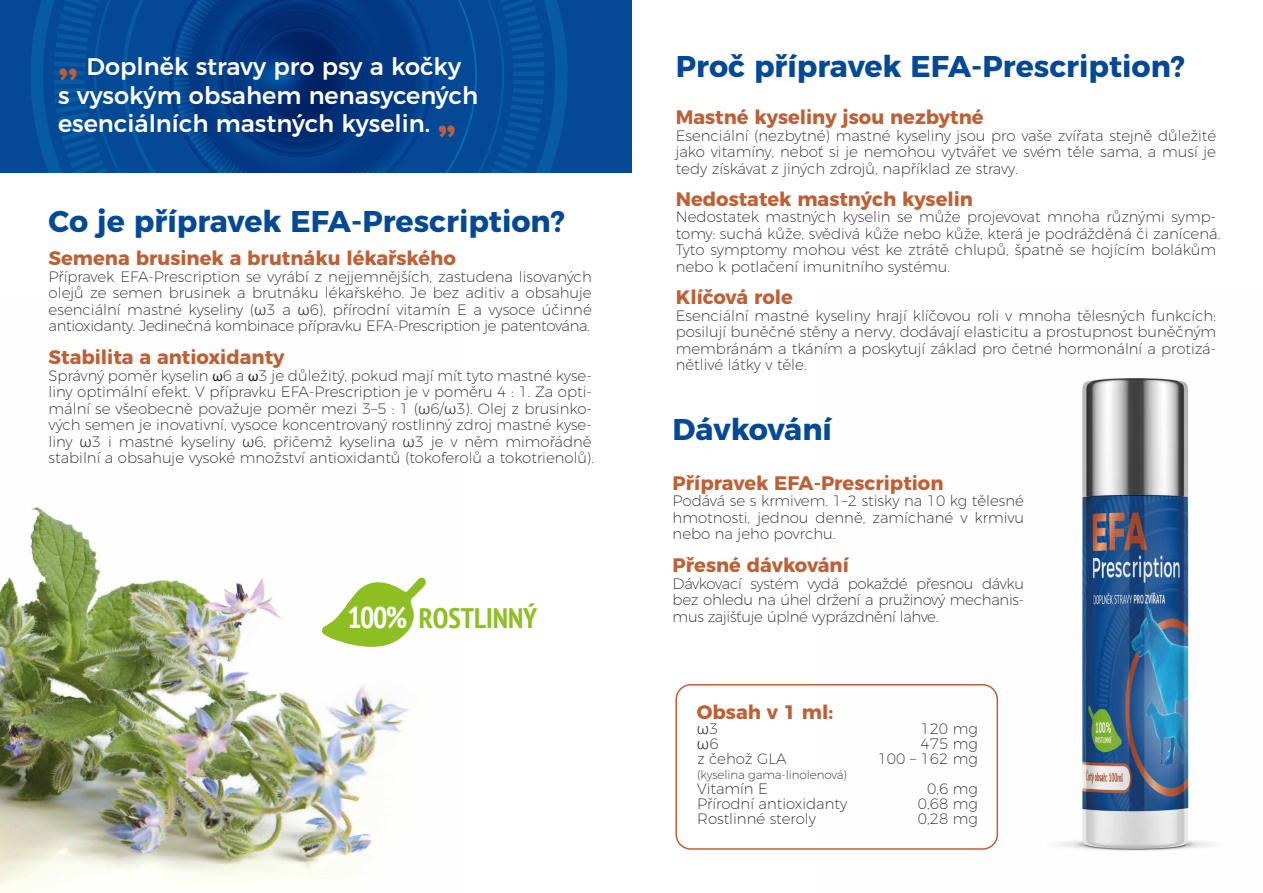
<style>
.page{position:relative;width:1263px;height:893px;background:#fff}
.page>*{position:absolute;margin:0;border:0;box-sizing:border-box;transform-origin:0 0}
.t1{font:700 30px "Montserrat";color:#044996}
.t2{font:700 condensed 28.2px "PT Sans";color:#8dbe22}
.t3{font:500 24px/28.5px "Montserrat";color:#fff}
.t4{font:700 19.5px "Montserrat";color:#be5f34}
.t5{font:200 15px/16.5px "Montserrat";color:#1d1d1b;text-align:justify}
.t6{font:300 15px "Roboto";color:#1d1d1b}
.t7{font:200 12px "Montserrat";letter-spacing:-.01em;color:#1d1d1b}
.s1{font-family:"Proxima Nova Extrabld";font-weight:400;font-size:37.5px;color:#be5f34}
.s2{font-family:"Roboto";font-weight:300}
.s3{font-family:"Myriad Pro";font-weight:400}
.s4{font-size:30px;color:#fff}
.s5{font-family:"Montserrat";font-weight:200}
</style>
<div class="page">
<img style="left:987px;top:378px;width:228px;height:473px">
<div style="left:0;top:0;width:632px;height:173px;background:#044996"></div>
<svg style="left:31px;top:0;width:537px;height:173px;background:#05529c"></svg>
<svg style="left:54px;top:0;width:490px;height:173px;background:#044c98"></svg>
<svg style="left:173px;top:0;width:252px;height:173px;background:#023881"></svg>
<img style="left:0;top:505px;width:411px;height:388px">
<div style="left:675px;top:684px;width:323px;height:166px;border:2px solid #be5f34;border-radius:15px"></div>
<svg style="left:321px;top:577px;width:105px;height:71px"></svg>
<h3 class="t3" style="left:58px;top:51px;width:422px"><span class="s1">,,</span> Doplněk stravy pro psy a kočky s vysokým obsahem nenasycených esenciálních mastných kyselin. <span class="s1">„</span></h3>
<h1 class="t1" style="left:676px;top:42px;width:511px">Proč přípravek EFA-Prescription?</h1>
<h3 class="t4" style="left:676px;top:101px;width:309px">Mastné kyseliny jsou nezbytné</h3>
<p class="t5" style="left:676px;top:126px;width:542px">Esenciální (nezbytné) mastné kyseliny jsou pro vaše zvířata stejně důležité jako vitamíny, neboť si je nemohou vytvářet ve svém těle sama, a musí je tedy získávat z jiných zdrojů, například ze stravy.</p>
<h3 class="t4" style="left:676px;top:183px;width:299px">Nedostatek mastných kyselin</h3>
<p class="t5" style="left:676px;top:207px;width:546px;text-align:left">Nedostatek mastných kyselin se může projevovat mnoha různými symp&shy;tomy: suchá kůže, svědivá kůže nebo kůže, která je podrážděná či zanícená.<br>Tyto symptomy mohou vést ke ztrátě chlupů, špatně se hojícím bolákům nebo k potlačení imunitního systému.</p>
<h3 class="t4" style="left:676px;top:281px;width:119px">Klíčová role</h3>
<p class="t5" style="left:676px;top:306px;width:542px">Esenciální mastné kyseliny hrají klíčovou roli v mnoha tělesných funkcích: posilují buněčné stěny a nervy, dodávají elasticitu a prostupnost buněčným membránám a tkáním a poskytují základ pro četné hormonální a protizá&shy;nětlivé látky v těle.</p>
<h1 class="t1" style="left:49px;top:197px;width:518px">Co je přípravek EFA-Prescription?</h1>
<h3 class="t4" style="left:49px;top:242px;width:409px">Semena brusinek a brutnáku lékařského</h3>
<p class="t5" style="left:49px;top:267px;width:545px">Přípravek EFA-Prescription se vyrábí z nejjemnějších, zastudena lisovaných olejů ze semen brusinek a brutnáku lékařského. Je bez aditiv a obsahuje esenciální mastné kyseliny (<span class="s2">ω</span>3 a <span class="s2">ω</span>6), přírodní vitamín E a vysoce účinné antioxidanty. Jedinečná kombinace přípravku EFA-Prescription je patentována.</p>
<h3 class="t4" style="left:49px;top:341px;width:237px">Stabilita a antioxidanty</h3>
<p class="t5" style="left:49px;top:366px;width:547px;text-align:left">Správný poměr kyselin <span class="s3">ω</span>6 a <span class="s3">ω</span>3 je důležitý, pokud mají mít tyto mastné kyse&shy;liny optimální efekt. V přípravku EFA-Prescription je v poměru 4 : 1. Za opti&shy;mální se všeobecně považuje poměr mezi 3–5 : 1 (<span class="s2">ω</span>6/<span class="s2">ω</span>3). Olej z brusinko&shy;vých semen je inovativní, vysoce koncentrovaný rostlinný zdroj mastné kyse&shy;liny <span class="s2">ω</span>3 i mastné kyseliny <span class="s2">ω</span>6, přičemž kyselina <span class="s2">ω</span>3 je v něm mimořádně stabilní a obsahuje vysoké množství antioxidantů (tokoferolů a tokotrienolů).</p>
<h1 class="t1" style="left:673px;top:405px;width:161px">Dávkování</h1>
<h3 class="t4" style="left:673px;top:467px;width:272px">Přípravek EFA-Prescription</h3>
<p class="t5" style="left:673px;top:491px;width:353px">Podává se s krmivem. 1–2 stisky na 10 kg tělesné hmotnosti, jednou denně, zamíchané v krmivu nebo na jeho povrchu.</p>
<h3 class="t4" style="left:673px;top:549px;width:178px">Přesné dávkování</h3>
<p class="t5" style="left:673px;top:574px;width:353px">Dávkovací systém vydá pokaždé přesnou dávku bez ohledu na úhel držení a pružinový mechanis&shy;mus zajišťuje úplné vyprázdnění lahve.</p>
<h2 class="t2" style="left:347px;top:599px;width:191px"><span class="s4">100%</span> ROSTLINNÝ</h2>
<h3 class="t4" style="left:697px;top:696px;width:138px">Obsah v 1 ml:</h3>
<p class="t6" style="left:697px;top:719px;width:23px">ω<span class="s5">3</span></p>
<p class="t5" style="left:920px;top:719px;width:59px">120 mg</p>
<p class="t6" style="left:697px;top:734px;width:23px">ω<span class="s5">6</span></p>
<p class="t5" style="left:920px;top:734px;width:59px">475 mg</p>
<p class="t5" style="left:697px;top:749px;width:91px">z čehož GLA</p>
<p class="t5" style="left:878px;top:749px;width:102px">100 – 162 mg</p>
<p class="t7" style="left:697px;top:766px;width:151px">(kyselina gama-linolenová)</p>
<p class="t5" style="left:697px;top:779px;width:72px">Vitamín E</p>
<p class="t5" style="left:927px;top:779px;width:52px">0,6 mg</p>
<p class="t5" style="left:697px;top:794px;width:152px">Přírodní antioxidanty</p>
<p class="t5" style="left:918px;top:794px;width:62px">0,68 mg</p>
<p class="t5" style="left:697px;top:809px;width:120px">Rostlinné steroly</p>
<p class="t5" style="left:918px;top:809px;width:62px">0,28 mg</p>
</div>
